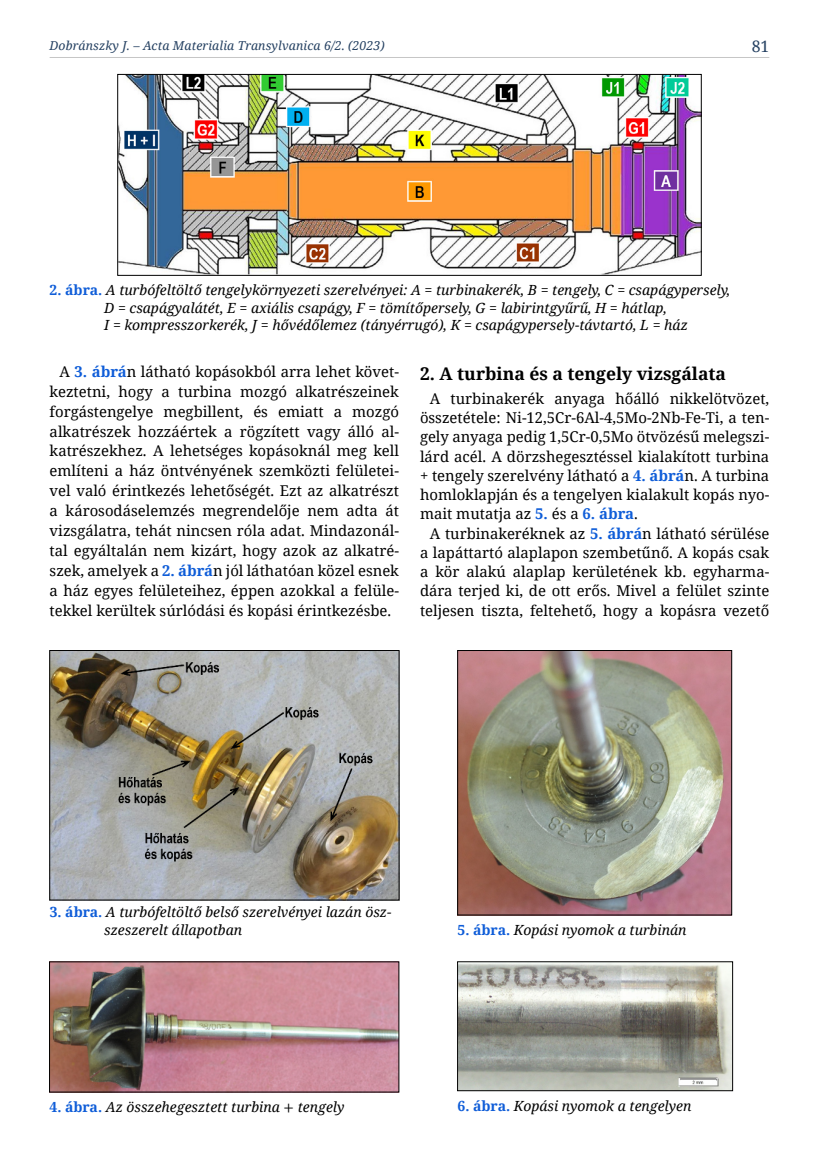
<style>
.page{position:relative;width:819px;height:1161px;background:#fff}
.page>*{position:absolute;margin:0;border:0;box-sizing:border-box;transform-origin:0 0}
.t1{font:700 17.5px "Noto Serif";color:#000}
.t2{font:15.75px "Noto Serif";color:#244061}
.t3{font:14.88px/19.9px "Noto Serif";color:#000;text-align:justify}
.t4{font:italic 14px/17.5px "Noto Serif";color:#000}
.t5{font:italic 12.25px "Noto Serif";letter-spacing:.01em;color:#244061}
.s1{font-weight:700;font-style:normal;color:#0f5dd8}
.s2{font-weight:700;color:#0f5dd8}
.s3{font-family:"Cambria Math";font-style:normal}
</style>
<div class="page">
<hr style="left:50px;top:57px;width:719px;height:1px;background:#c6c6c6">
<img style="left:120px;top:76px;width:579px;height:197px">
<div style="left:118px;top:74px;width:583px;height:201px;border:1px solid #000"></div>
<img style="left:52px;top:652px;width:345px;height:246px">
<img style="left:51px;top:964px;width:346px;height:126px">
<img style="left:459px;top:652px;width:270px;height:261px">
<div style="left:457px;top:650px;width:274px;height:265px;border:1px solid #000"></div>
<img style="left:459px;top:964px;width:271px;height:125px">
<div style="left:457px;top:962px;width:275px;height:129px;border:1px solid #000"></div>
<p class="t5" style="left:50px;top:37px;width:336px">Dobránszky J. – Acta Materialia Transylvanica 6/2. (2023)</p>
<p class="t2" style="left:751px;top:35px;width:19px">81</p>
<p class="t4" style="left:104px;top:281px;width:627px;text-indent:-55px"><span class="s1">2. ábra.</span> A turbófeltöltő tengelykörnyezeti szerelvényei: A = turbinakerék, B = tengely, C = csapágypersely,<br>D = csapágyalátét, E = axiális csapágy, F = tömítőpersely, G = labirintgyűrű, H = hátlap,<br>I = kompresszorkerék, J = hővédőlemez (tányérrugó), K = csapágypersely-távtartó, L = ház</p>
<p class="t3" style="left:50px;top:361px;width:351px;text-indent:10px">A <span class="s2">3. ábrá</span>n látható kopásokból arra lehet követ&shy;keztetni, hogy a turbina mozgó alkatrészeinek forgástengelye megbillent, és emiatt a mozgó alkatrészek hozzáértek a rögzített vagy álló al&shy;katrészekhez. A lehetséges kopásoknál meg kell említeni a ház öntvényének szemközti felületei&shy;vel való érintkezés lehetőségét. Ezt az alkatrészt a károsodáselemzés megrendelője nem adta át vizsgálatra, tehát nincsen róla adat. Mindazonál&shy;tal egyáltalán nem kizárt, hogy azok az alkatré&shy;szek, amelyek a <span class="s2">2. ábrá</span>n jól láthatóan közel esnek a ház egyes felületeihez, éppen azokkal a felüle&shy;tekkel kerültek súrlódási és kopási érintkezésbe.</p>
<p class="t1" style="left:420px;top:361px;width:307px">2. A turbina és a tengely vizsgálata</p>
<p class="t3" style="left:420px;top:388px;width:351px;line-height:19.2px;text-indent:10px">A turbinakerék anyaga hőálló nikkelötvözet, összetétele: Ni-12,5Cr-6Al-4,5Mo-2Nb-Fe-Ti, a ten&shy;gely anyaga pedig 1,5Cr-0,5Mo ötvözésű melegszi&shy;lárd acél. A dörzshegesztéssel kialakított turbina + tengely szerelvény látható a <span class="s2">4. ábrá</span>n. A turbina homloklapján és a tengelyen kialakult kopás nyo&shy;mait mutatja az <span class="s2">5.</span> és a <span class="s2">6. ábra</span>.</p>
<p class="t3" style="left:420px;top:523px;width:351px;line-height:19.2px;text-indent:10px">A turbinakeréknek az <span class="s2">5. ábrá</span>n látható sérülése a lapáttartó alaplapon szembetűnő. A kopás csak a kör alakú alaplap kerületének kb. egyharma&shy;dára terjed ki, de ott erős. Mivel a felület szinte teljesen tiszta, feltehető, hogy a kopásra vezető</p>
<p class="t4" style="left:104px;top:903px;width:288px;text-indent:-55px"><span class="s1">3. ábra.</span> A turbófeltöltő belső szerelvényei lazán ös - szeszerelt állapotban</p>
<p class="t4" style="left:457px;top:920px;width:230px"><span class="s1">5. ábra.</span> Kopási nyomok a turbinán</p>
<p class="t4" style="left:50px;top:1097px;width:296px"><span class="s1">4. ábra.</span> Az összehegesztett turbina <span class="s3">+</span> tengely</p>
<p class="t4" style="left:457px;top:1097px;width:235px"><span class="s1">6. ábra.</span> Kopási nyomok a tengelyen</p>
</div>
